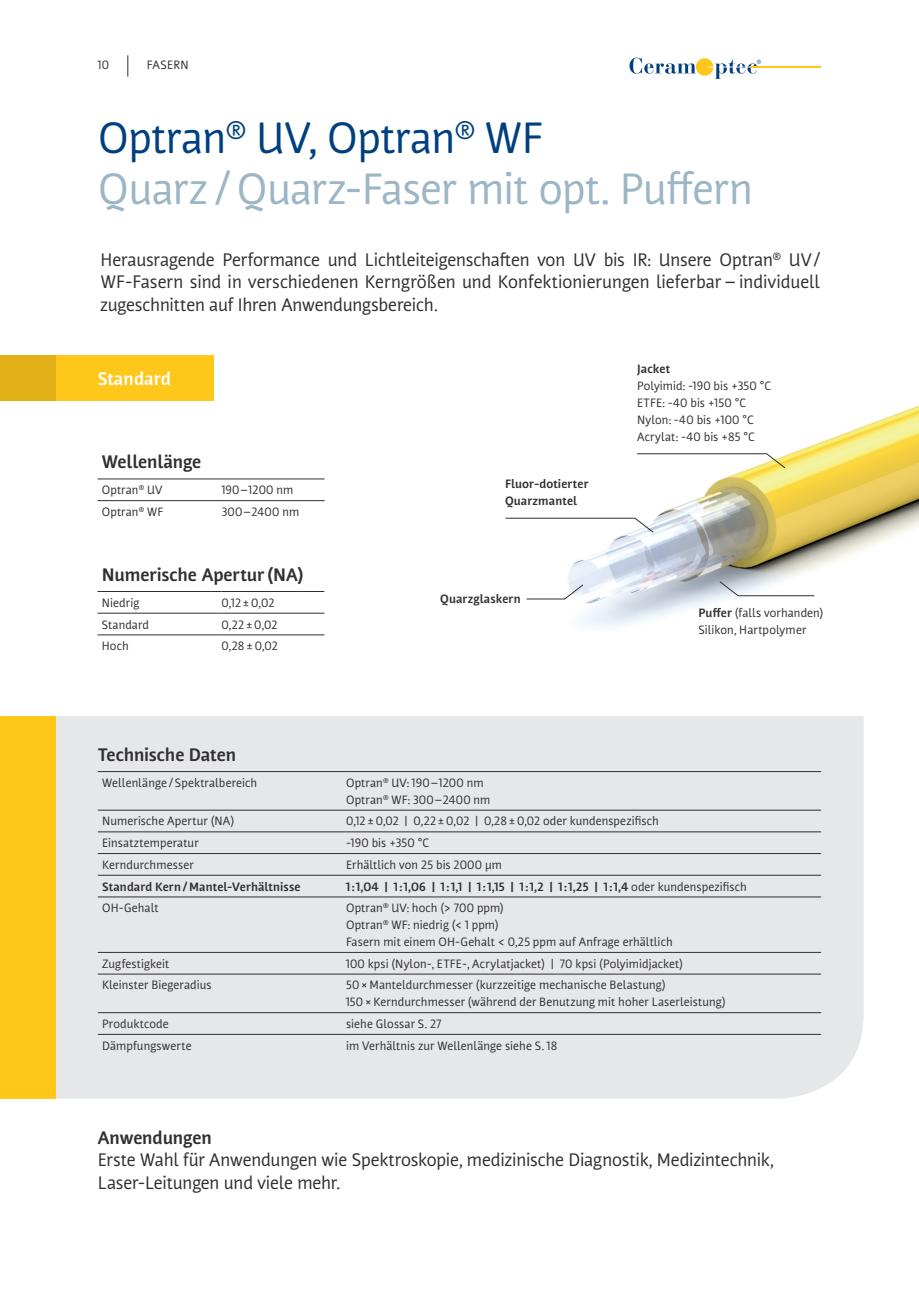
<style>
.page{position:relative;width:919px;height:1289px;background:#fff}
.page>*{position:absolute;margin:0;border:0;box-sizing:border-box;transform-origin:0 0}
.H2_Orange{font:43.5px "Nuvo Pro";letter-spacing:-.015em;color:#9cb6c5}
.H2_Orange-2{font:43.5px "Nuvo Pro";letter-spacing:-.01em;color:#01407e}
.H2_Orange-3{font:18px/22.5px "Nuvo Pro";letter-spacing:-.01em;color:#312f30;text-align:justify}
.Fließtext_schwarz{font:18px/22.5px "Nuvo Pro";letter-spacing:-.01em;color:#312f30}
.Fließtext_schwarz-2{font:700 18px "Nuvo Pro";letter-spacing:-.005em;color:#312f30}
.t1{font:700 18px "Nuvo Pro";color:#fff}
.Fließtext_schwarz-3{font:12px "Nuvo Pro";letter-spacing:.01em;color:#312f30}
.Fließtext_schwarz-4{font:700 12px "Nuvo Pro";letter-spacing:.01em;color:#312f30}
.s1{font-weight:700}
.s2{font-weight:400}
</style>
<div class="page">
<svg style="left:127px;top:55px;width:1px;height:22px"></svg>
<svg style="left:629px;top:58px;width:66px;height:16px"></svg>
<div style="left:695px;top:58px;width:18px;height:18px;background:#fec719;border-radius:50%"></div>
<svg style="left:707px;top:59px;width:53px;height:20px"></svg>
<hr style="left:750px;top:66px;width:71px;height:1px;background:#fec719">
<div style="left:55px;top:716px;width:808px;height:382px;background:#e6e7e9"></div>
<div style="left:0;top:716px;width:55px;height:382px;background:#fec719"></div>
<hr style="left:98px;top:973px;width:248px;height:1px;background:#312f30">
<hr style="left:346px;top:973px;width:475px;height:1px;background:#312f30">
<hr style="left:98px;top:771px;width:248px;height:1px;background:#312f30">
<hr style="left:346px;top:771px;width:475px;height:1px;background:#312f30">
<hr style="left:98px;top:810px;width:248px;height:1px;background:#312f30">
<hr style="left:346px;top:810px;width:475px;height:1px;background:#312f30">
<hr style="left:98px;top:831px;width:248px;height:1px;background:#312f30">
<hr style="left:346px;top:831px;width:475px;height:1px;background:#312f30">
<hr style="left:98px;top:853px;width:248px;height:1px;background:#312f30">
<hr style="left:346px;top:853px;width:475px;height:1px;background:#312f30">
<hr style="left:98px;top:875px;width:248px;height:1px;background:#312f30">
<hr style="left:346px;top:875px;width:475px;height:1px;background:#312f30">
<hr style="left:98px;top:896px;width:248px;height:1px;background:#312f30">
<hr style="left:346px;top:896px;width:475px;height:1px;background:#312f30">
<hr style="left:98px;top:952px;width:248px;height:1px;background:#312f30">
<hr style="left:346px;top:952px;width:475px;height:1px;background:#312f30">
<hr style="left:98px;top:1012px;width:248px;height:1px;background:#312f30">
<hr style="left:346px;top:1012px;width:475px;height:1px;background:#312f30">
<hr style="left:98px;top:1034px;width:248px;height:1px;background:#312f30">
<hr style="left:346px;top:1034px;width:475px;height:1px;background:#312f30">
<hr style="left:97px;top:478px;width:125px;height:1px;background:#312f30">
<hr style="left:222px;top:478px;width:102px;height:1px;background:#312f30">
<hr style="left:97px;top:500px;width:125px;height:1px;background:#312f30">
<hr style="left:222px;top:500px;width:102px;height:1px;background:#312f30">
<hr style="left:97px;top:591px;width:124px;height:1px;background:#312f30">
<hr style="left:221px;top:591px;width:103px;height:1px;background:#312f30">
<hr style="left:97px;top:613px;width:124px;height:1px;background:#312f30">
<hr style="left:221px;top:613px;width:103px;height:1px;background:#312f30">
<hr style="left:97px;top:634px;width:124px;height:1px;background:#312f30">
<hr style="left:221px;top:634px;width:103px;height:1px;background:#312f30">
<div style="left:0;top:356px;width:213px;height:45px;background:#fec719"></div>
<div style="left:0;top:356px;width:55px;height:45px;background:#e1b017"></div>
<img style="left:516px;top:406px;width:402px;height:222px">
<svg style="left:526px;top:584px;width:57px;height:15px"></svg>
<svg style="left:719px;top:581px;width:95px;height:15px"></svg>
<svg style="left:636px;top:453px;width:149px;height:15px"></svg>
<svg style="left:505px;top:518px;width:148px;height:15px"></svg>
<p class="Fließtext_schwarz-3" style="left:98px;top:57px;width:13px">10</p>
<p class="Fließtext_schwarz-3" style="left:147px;top:57px;width:43px">FASERN</p>
<p class="H2_Orange-2" style="left:98px;top:111px;width:446px">Optran<sup>®</sup> UV, Optran<sup>®</sup> WF</p>
<p class="H2_Orange" style="left:98px;top:162px;width:656px">Quarz /Quarz-Faser mit opt. Puffern</p>
<p class="H2_Orange-3" style="left:100px;top:248px;width:722px">Herausragende Performance und Lichtleiteigenschaften von UV bis IR: Unsere Optran<sup>®</sup> UV/ WF-Fasern sind in verschiedenen Kerngrößen und Konfektionierungen lieferbar – individuell zugeschnitten auf Ihren Anwendungsbereich.</p>
<p class="t1" style="left:98px;top:367px;width:75px">Standard</p>
<p class="Fließtext_schwarz-2" style="left:102px;top:450px;width:101px">Wellenlänge</p>
<p class="Fließtext_schwarz-3" style="left:102px;top:482px;width:62px">Optran<sup>®</sup> UV</p>
<p class="Fließtext_schwarz-3" style="left:222px;top:482px;width:73px">190–1200 nm</p>
<p class="Fließtext_schwarz-3" style="left:102px;top:504px;width:63px">Optran<sup>®</sup> WF</p>
<p class="Fließtext_schwarz-3" style="left:222px;top:504px;width:79px">300–2400 nm</p>
<p class="Fließtext_schwarz-2" style="left:102px;top:563px;width:204px">Numerische Apertur (NA)</p>
<p class="Fließtext_schwarz-3" style="left:102px;top:595px;width:39px">Niedrig</p>
<p class="Fließtext_schwarz-3" style="left:221px;top:595px;width:54px">0,12±0,02</p>
<p class="Fließtext_schwarz-3" style="left:102px;top:617px;width:49px">Standard</p>
<p class="Fließtext_schwarz-3" style="left:221px;top:617px;width:57px">0,22±0,02</p>
<p class="Fließtext_schwarz-3" style="left:102px;top:638px;width:29px">Hoch</p>
<p class="Fließtext_schwarz-3" style="left:221px;top:638px;width:58px">0,28±0,02</p>
<p class="Fließtext_schwarz-4" style="left:505px;top:476px;width:85px">Fluor-dotierter</p>
<p class="Fließtext_schwarz-4" style="left:505px;top:493px;width:74px">Quarzmantel</p>
<p class="Fließtext_schwarz-4" style="left:440px;top:591px;width:82px">Quarzglaskern</p>
<p class="Fließtext_schwarz-4" style="left:637px;top:361px;width:34px">Jacket</p>
<p class="Fließtext_schwarz-3" style="left:637px;top:378px;width:136px">Polyimid: -190 bis +350 °C</p>
<p class="Fließtext_schwarz-3" style="left:637px;top:395px;width:111px">ETFE: -40 bis +150 °C</p>
<p class="Fließtext_schwarz-3" style="left:637px;top:412px;width:118px">Nylon: -40 bis +100 °C</p>
<p class="Fließtext_schwarz-3" style="left:637px;top:429px;width:120px">Acrylat: -40 bis +85 °C</p>
<p class="Fließtext_schwarz-3" style="left:698px;top:605px;width:126px"><span class="s1">Puffer</span> (falls vorhanden)</p>
<p class="Fließtext_schwarz-3" style="left:698px;top:622px;width:109px">Silikon, Hartpolymer</p>
<p class="Fließtext_schwarz-2" style="left:98px;top:743px;width:140px">Technische Daten</p>
<p class="Fließtext_schwarz-3" style="left:102px;top:775px;width:156px">Wellenlänge /Spektralbereich</p>
<p class="Fließtext_schwarz-3" style="left:346px;top:775px;width:139px">Optran<sup>®</sup> UV: 190–1200 nm</p>
<p class="Fließtext_schwarz-3" style="left:346px;top:792px;width:146px">Optran<sup>®</sup> WF: 300–2400 nm</p>
<p class="Fließtext_schwarz-3" style="left:102px;top:813px;width:134px">Numerische Apertur (NA)</p>
<p class="Fließtext_schwarz-3" style="left:346px;top:813px;width:314px">0,12±0,02 | 0,22±0,02 | 0,28±0,02 oder kundenspezifisch</p>
<p class="Fließtext_schwarz-3" style="left:102px;top:835px;width:98px">Einsatztemperatur</p>
<p class="Fließtext_schwarz-3" style="left:346px;top:835px;width:85px">-190 bis +350 °C</p>
<p class="Fließtext_schwarz-3" style="left:102px;top:857px;width:93px">Kerndurchmesser</p>
<p class="Fließtext_schwarz-3" style="left:346px;top:857px;width:157px">Erhältlich von 25 bis 2000 µm</p>
<p class="Fließtext_schwarz-4" style="left:102px;top:878px;width:200px">Standard Kern/Mantel-Verhältnisse</p>
<p class="Fließtext_schwarz-4" style="left:346px;top:878px;width:402px">1:1,04 | 1:1,06 | 1:1,1 | 1:1,15 | 1:1,2 | 1:1,25 | 1:1,4 <span class="s2">oder kundenspezifisch</span></p>
<p class="Fließtext_schwarz-3" style="left:102px;top:900px;width:58px">OH-Gehalt</p>
<p class="Fließtext_schwarz-3" style="left:346px;top:900px;width:159px">Optran<sup>®</sup> UV: hoch (&gt; 700 ppm)</p>
<p class="Fließtext_schwarz-3" style="left:346px;top:917px;width:154px">Optran<sup>®</sup> WF: niedrig (&lt; 1 ppm)</p>
<p class="Fließtext_schwarz-3" style="left:346px;top:934px;width:328px">Fasern mit einem OH-Gehalt &lt; 0,25 ppm auf Anfrage erhältlich</p>
<p class="Fließtext_schwarz-3" style="left:102px;top:956px;width:69px">Zugfestigkeit</p>
<p class="Fließtext_schwarz-3" style="left:346px;top:956px;width:338px">100 kpsi (Nylon-, ETFE-, Acrylatjacket) | 70 kpsi (Polyimidjacket)</p>
<p class="Fließtext_schwarz-3" style="left:102px;top:977px;width:111px">Kleinster Biegeradius</p>
<p class="Fließtext_schwarz-3" style="left:346px;top:977px;width:321px">50×Manteldurchmesser (kurzzeitige mechanische Belastung)</p>
<p class="Fließtext_schwarz-3" style="left:346px;top:994px;width:381px">150×Kerndurchmesser (während der Benutzung mit hoher Laserleistung)</p>
<p class="Fließtext_schwarz-3" style="left:102px;top:1016px;width:68px">Produktcode</p>
<p class="Fließtext_schwarz-3" style="left:346px;top:1016px;width:97px">siehe Glossar S. 27</p>
<p class="Fließtext_schwarz-3" style="left:102px;top:1038px;width:91px">Dämpfungswerte</p>
<p class="Fließtext_schwarz-3" style="left:346px;top:1038px;width:213px">im Verhältnis zur Wellenlänge siehe S. 18</p>
<p class="Fließtext_schwarz-2" style="left:98px;top:1125px;width:115px">Anwendungen</p>
<p class="Fließtext_schwarz" style="left:98px;top:1148px;width:677px">Erste Wahl für Anwendungen wie Spektroskopie, medizinische Diagnostik, Medizintechnik,<br>Laser-Leitungen und viele mehr.</p>
</div>
